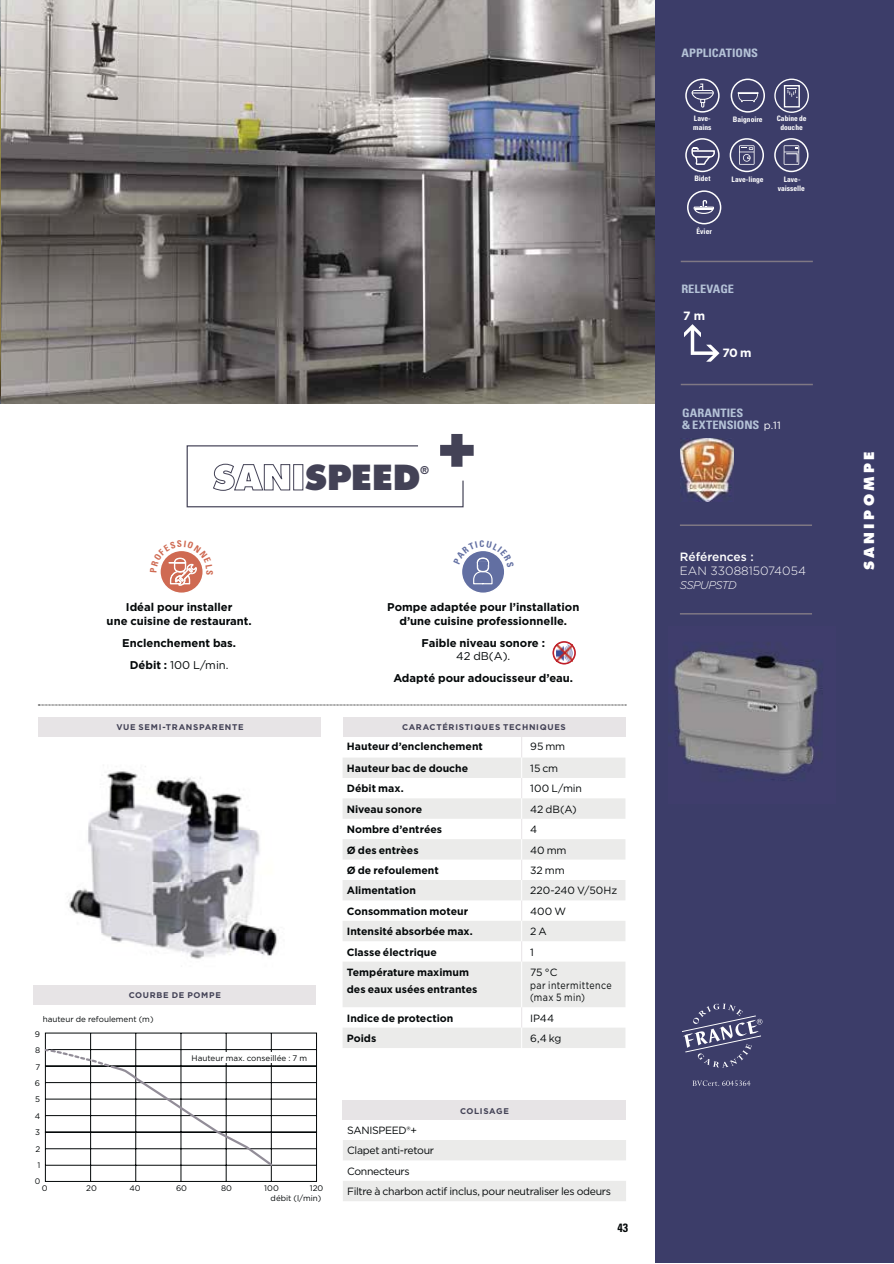
<style>
.page{position:relative;width:894px;height:1264px;background:#fff}
.page>*{position:absolute;margin:0;border:0;box-sizing:border-box;transform-origin:0 0}
.t1{font:800 33.6px "Futura";letter-spacing:-.005em;color:#434256}
.t2{font:800 13.5px "Futura";letter-spacing:.25em;color:#fff}
.t3{font:300 12px "Gotham";color:#fff}
.t4{font:500 12px "Gotham";color:#fff}
.t5{font:700 12px "Gotham";color:#fff}
.t6{font:700 condensed 12px "Univers";color:#040809}
.t7{font:700 condensed 11.7px/12px "Univers";color:#b4c2d7;scale:1.06 1}
.t8{font:700 11.1px/13.5px "Gotham";color:#040809;text-align:center}
.t9{font:11.1px "Gotham";color:#040809}
.t10{font:italic 300 11.1px "Gotham";letter-spacing:-.04em;color:#fff}
.t11{font:700 10.5px/16.5px "Gotham";color:#040809}
.t12{font:10.5px/20.4px "Gotham";letter-spacing:-.03em;color:#040809}
.t13{font:10.5px/12.6px "Gotham";letter-spacing:.04em;color:#040809}
.t14{font:10.5px "Gotham";letter-spacing:.005em;color:#040809}
.t15{font:800 10.5px "Futura";color:#434256}
.t16{font:8.1px/16.5px "Gotham";color:#040809;text-align:center}
.t17{font:700 8.1px "Gotham";letter-spacing:.08em;color:#434256}
.t18{font:700 condensed 7.5px/9px "Univers";letter-spacing:-.005em;color:#fff;text-align:center}
.s1{font-weight:400}
.s2{font-family:"Gotham";font-weight:400;font-stretch:normal;font-size:10.5px;color:#fff}
</style>
<div class="page">
<img style="left:1px;top:0;width:654px;height:403px">
<hr style="left:0;top:0;width:1px;height:403px;background:#42a5dd">
<div style="left:655px;top:0;width:185px;height:1262px;background:#3c3d69"></div>
<svg style="left:343px;top:757px;width:282px;height:290px;fill:#ebebea"></svg>
<svg style="left:521px;top:736px;width:1px;height:225px"></svg>
<hr style="left:521px;top:961px;width:1px;height:46px;background:#fff">
<svg style="left:521px;top:1007px;width:1px;height:40px"></svg>
<svg style="left:684px;top:324px;width:35px;height:37px"></svg>
<img style="left:680px;top:438px;width:53px;height:63px">
<hr style="left:680px;top:261px;width:132px;height:1px;background:#7f7884">
<hr style="left:680px;top:384px;width:132px;height:1px;background:#7f7884">
<hr style="left:679px;top:524px;width:132px;height:2px;background:#7f7884">
<hr style="left:679px;top:613px;width:132px;height:1px;background:#7f7884">
<div style="left:39px;top:717px;width:282px;height:19px;background:#e7e4e6"></div>
<svg style="left:343px;top:1119px;width:283px;height:81px"></svg>
<div style="left:343px;top:1100px;width:283px;height:19px;background:#e7e4e6"></div>
<div style="left:342px;top:717px;width:283px;height:19px;background:#e7e4e6"></div>
<div style="left:33px;top:985px;width:283px;height:19px;background:#e7e4e6"></div>
<svg style="left:38px;top:704px;width:588px;height:1px"></svg>
<svg style="left:186px;top:434px;width:287px;height:74px"></svg>
<div style="left:685px;top:79px;width:34px;height:34px;border:2px solid #fff;border-radius:50%"></div>
<svg style="left:691px;top:84px;width:23px;height:24px"></svg>
<div style="left:685px;top:138px;width:34px;height:34px;border:2px solid #fff;border-radius:50%"></div>
<svg style="left:691px;top:147px;width:24px;height:18px"></svg>
<div style="left:730px;top:79px;width:34px;height:34px;border:2px solid #fff;border-radius:50%"></div>
<div style="left:774px;top:138px;width:34px;height:34px;border:2px solid #fff;border-radius:50%"></div>
<div style="left:729px;top:138px;width:34px;height:34px;border:2px solid #fff;border-radius:50%"></div>
<div style="left:687px;top:190px;width:34px;height:34px;border:2px solid #fff;border-radius:50%"></div>
<img style="left:674px;top:649px;width:148px;height:126px">
<svg style="left:45px;top:1032px;width:272px;height:149px"></svg>
<svg style="left:160px;top:550px;width:43px;height:43px"></svg>
<div style="left:159px;top:549px;width:45px;height:45px;border:2px solid #fff;border-radius:50%"></div>
<div style="left:461px;top:550px;width:43px;height:43px;background:#626fa2;border-radius:50%"></div>
<div style="left:460px;top:549px;width:45px;height:45px;border:2px solid #fff;border-radius:50%"></div>
<svg style="left:552px;top:641px;width:24px;height:24px"></svg>
<svg style="left:692px;top:1080px;width:58px;height:6px"></svg>
<svg style="left:682px;top:1003px;width:80px;height:64px"></svg>
<svg style="left:739px;top:145px;width:15px;height:20px"></svg>
<svg style="left:693px;top:200px;width:21px;height:14px"></svg>
<svg style="left:783px;top:145px;width:16px;height:20px"></svg>
<svg style="left:737px;top:92px;width:21px;height:10px"></svg>
<div style="left:190px;top:1052px;width:119px;height:10px;background:#fff"></div>
<svg style="left:774px;top:78px;width:35px;height:35px"></svg>
<img style="left:67px;top:766px;width:212px;height:193px">
<div style="left:840px;top:0;width:53px;height:1262px;background:#3c3d69"></div>
<svg style="left:159px;top:549px;width:45px;height:41px"></svg>
<svg style="left:460px;top:549px;width:45px;height:36px"></svg>
<p class="t8" style="left:107px;top:600px;width:147px">Idéal pour installer<br>une cuisine de restaurant.</p>
<p class="t8" style="left:122px;top:632px;width:115px;line-height:21.9px">Enclenchement bas.<br>Débit : <span class="s1">100 L/min.</span></p>
<p class="t17" style="left:116px;top:722px;width:129px">VUE SEMI-TRANSPARENTE</p>
<h1 class="t1" style="left:305px;top:462px;width:117px">SPEED</h1>
<p class="t15" style="left:420px;top:466px;width:10px">®</p>
<p class="t8" style="left:387px;top:600px;width:194px">Pompe adaptée pour l’installation d’une cuisine professionnelle.</p>
<p class="t8" style="left:421px;top:636px;width:125px">Faible niveau sonore :</p>
<p class="t9" style="left:456px;top:652px;width:56px">42 dB(A).</p>
<p class="t8" style="left:393px;top:671px;width:181px">Adapté pour adoucisseur d’eau.</p>
<p class="t17" style="left:402px;top:722px;width:165px">CARACTÉRISTIQUES TECHNIQUES</p>
<p class="t17" style="left:129px;top:990px;width:94px">COURBE DE POMPE</p>
<p class="t16" style="left:43px;top:1011px;width:112px">hauteur de refoulement (m)</p>
<p class="t16" style="left:35px;top:1026px;width:7px">9<br>8<br>7<br>6<br>5<br>4<br>3<br>2<br>1<br>0</p>
<p class="t16" style="left:191px;top:1050px;width:117px">Hauteur max. conseillée : 7 m</p>
<p class="t16" style="left:42px;top:1180px;width:7px">0</p>
<p class="t16" style="left:86px;top:1180px;width:12px">20</p>
<p class="t16" style="left:129px;top:1180px;width:13px">40</p>
<p class="t16" style="left:176px;top:1180px;width:13px">60</p>
<p class="t16" style="left:221px;top:1180px;width:12px">80</p>
<p class="t16" style="left:264px;top:1180px;width:16px">100</p>
<p class="t16" style="left:270px;top:1183px;width:54px;line-height:10.2px;text-align:right">120<br>débit (l/min)</p>
<p class="t11" style="left:347px;top:738px;width:137px">Hauteur d’enclenchement</p>
<p class="t12" style="left:530px;top:737px;width:37px">95 mm</p>
<p class="t11" style="left:347px;top:760px;width:123px">Hauteur bac de douche</p>
<p class="t12" style="left:530px;top:758px;width:30px">15 cm</p>
<p class="t11" style="left:347px;top:780px;width:58px">Débit max.</p>
<p class="t12" style="left:530px;top:779px;width:53px">100 L/min</p>
<p class="t11" style="left:347px;top:800px;width:77px">Niveau sonore</p>
<p class="t12" style="left:530px;top:799px;width:48px">42 dB(A)</p>
<p class="t11" style="left:347px;top:821px;width:97px">Nombre d’entrées</p>
<p class="t12" style="left:530px;top:820px;width:9px">4</p>
<p class="t11" style="left:347px;top:841px;width:73px">Ø des entrèes</p>
<p class="t12" style="left:530px;top:840px;width:38px">40 mm</p>
<p class="t11" style="left:347px;top:862px;width:93px">Ø de refoulement</p>
<p class="t12" style="left:530px;top:860px;width:36px">32 mm</p>
<p class="t11" style="left:347px;top:882px;width:71px">Alimentation</p>
<p class="t14" style="left:530px;top:886px;width:88px">220-240 V/50Hz</p>
<p class="t11" style="left:347px;top:902px;width:123px">Consommation moteur</p>
<p class="t12" style="left:530px;top:901px;width:38px">400 W</p>
<p class="t11" style="left:347px;top:923px;width:127px">Intensité absorbée max.</p>
<p class="t12" style="left:530px;top:921px;width:18px">2 A</p>
<p class="t11" style="left:347px;top:943px;width:92px">Classe électrique</p>
<p class="t12" style="left:530px;top:942px;width:5px">1</p>
<p class="t11" style="left:347px;top:964px;width:132px">Température maximum des eaux usées entrantes</p>
<p class="t13" style="left:530px;top:966px;width:83px">75 °C<br>par intermittence (max 5 min)</p>
<p class="t11" style="left:347px;top:1009px;width:108px">Indice de protection</p>
<p class="t12" style="left:530px;top:1008px;width:26px">IP44</p>
<p class="t11" style="left:347px;top:1030px;width:31px">Poids</p>
<p class="t12" style="left:530px;top:1028px;width:33px">6,4 kg</p>
<p class="t17" style="left:460px;top:1105px;width:50px">COLISAGE</p>
<p class="t12" style="left:347px;top:1120px;width:265px">SANISPEED®+<br>Clapet anti-retour<br>Connecteurs<br>Filtre à charbon actif inclus, pour neutraliser les odeurs</p>
<p class="t6" style="left:617px;top:1222px;width:12px">43</p>
<p class="t7" style="left:681px;top:48px;width:74px">APPLICATIONS</p>
<p class="t18" style="left:693px;top:115px;width:20px;text-align:left">Lave&shy;mains</p>
<p class="t18" style="left:694px;top:175px;width:18px">Bidet</p>
<p class="t18" style="left:696px;top:228px;width:17px">Évier</p>
<p class="t18" style="left:732px;top:116px;width:31px">Baignoire</p>
<p class="t18" style="left:776px;top:115px;width:31px">Cabine de douche</p>
<p class="t18" style="left:731px;top:175px;width:34px">Lave-linge</p>
<p class="t18" style="left:777px;top:175px;width:29px">Lave&shy;vaisselle</p>
<p class="t7" style="left:681px;top:284px;width:51px">RELEVAGE</p>
<p class="t5" style="left:683px;top:309px;width:23px">7 m</p>
<p class="t5" style="left:722px;top:346px;width:30px">70 m</p>
<p class="t7" style="left:682px;top:408px;width:95px">GARANTIES<br>&amp; EXTENSIONS <span class="s2">p.11</span></p>
<p class="t4" style="left:679px;top:551px;width:75px">Références :</p>
<p class="t3" style="left:679px;top:566px;width:128px">EAN 3308815074054</p>
<p class="t10" style="left:679px;top:580px;width:58px">SSPUPSTD</p>
<p class="t2" style="left:863px;top:570px;width:121px;rotate:-90deg">SANIPOMPE</p>
</div>
